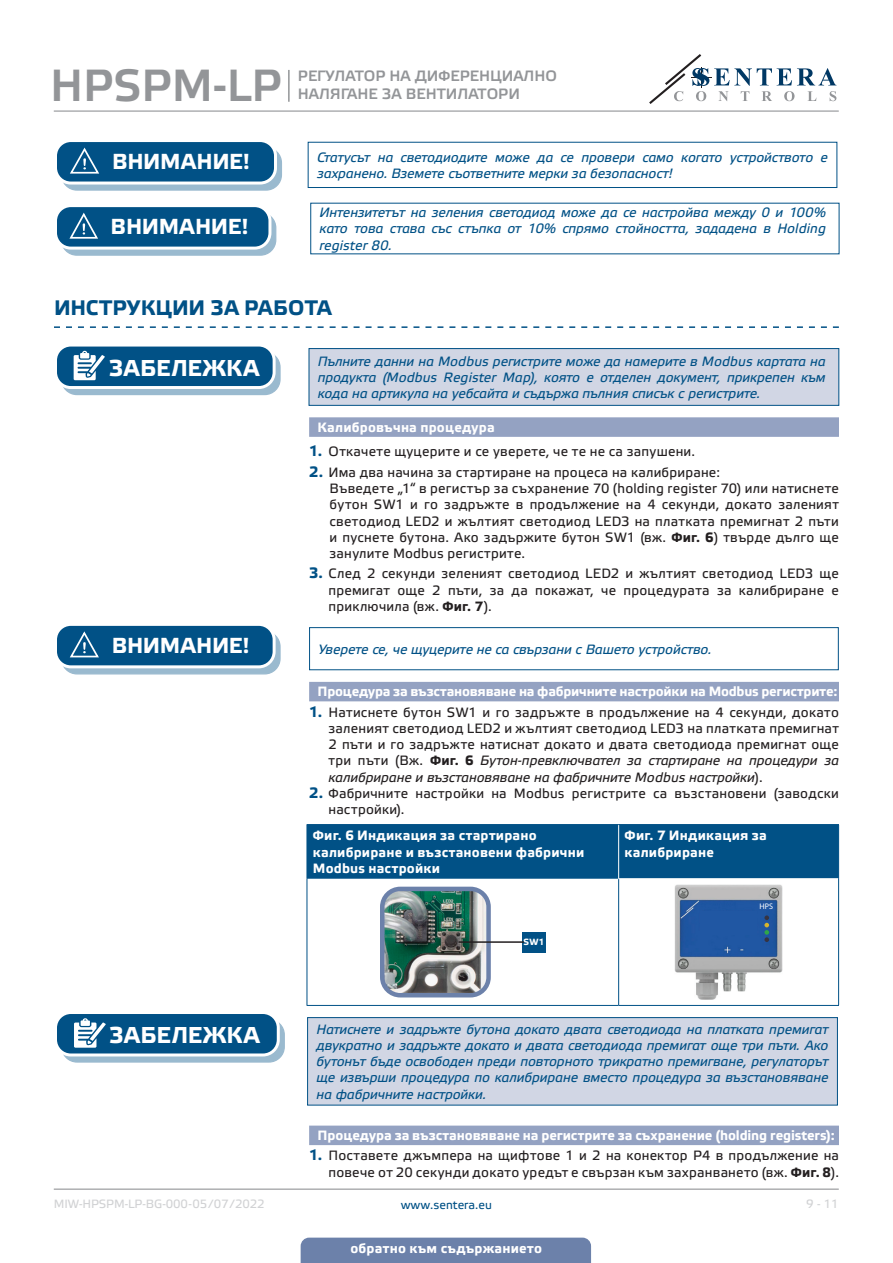
<style>
.page{position:relative;width:893px;height:1263px;background:#fff}
.page>*{position:absolute;margin:0;border:0;box-sizing:border-box;transform-origin:0 0}
.t1{font:45px "Etelka Medium Pro";color:#939598}
.t2{font:700 22.95px "Etelka Text Pro";letter-spacing:.02em;color:#fff}
.t3{font:700 21.75px "Etelka Text Pro";letter-spacing:-.02em;color:#fff}
.t4{font:700 21px "Etelka Text Pro";letter-spacing:.005em;color:#015186}
.t5{font:15px/18px "Etelka Medium Pro";color:#939598}
.Numbering{font:13.5px/16.2px "Etelka Text Pro";letter-spacing:.015em;color:#231f20;text-align:justify}
.attention{font:italic 13.5px/16.2px "Etelka Text Pro";letter-spacing:-.01em;color:#015186;text-align:justify}
.Number-roman{font:700 13.5px "Etelka Text Pro";letter-spacing:-.005em;color:#fff}
.table_text{font:700 13.5px/16.2px "Etelka Text Pro";letter-spacing:.015em;color:#fff}
.Number-roman-2{font:700 13.5px "Etelka Text Pro";letter-spacing:.015em;color:#fff}
.t6{font:12px "Etelka Text Pro";letter-spacing:-.005em;color:#d1d2d4}
.t7{font:12px "Etelka Text Pro";color:#015186}
.table_text-2{font:700 9px "Etelka Text Pro";color:#fff}
.t8{font:8.1px "Myriad Pro";color:#fff}
.s1{font-weight:700;font-size:15px;color:#015186}
.s2{font-weight:700}
.s3{font-style:italic}
</style>
<div class="page">
<hr style="left:54px;top:111px;width:785px;height:1px;background:#939598">
<hr style="left:54px;top:1188px;width:785px;height:2px;background:#939598">
<svg style="left:649px;top:54px;width:187px;height:50px"></svg>
<div style="left:301px;top:1237px;width:290px;height:26px;background:#6c81aa"></div>
<hr style="left:288px;top:70px;width:2px;height:32px;background:#939598">
<svg style="left:54px;top:326px;width:785px;height:2px"></svg>
<div style="left:309px;top:417px;width:530px;height:20px;background:#94a2c2"></div>
<div style="left:309px;top:682px;width:530px;height:19px;background:#94a2c2"></div>
<div style="left:309px;top:1125px;width:530px;height:20px;background:#94a2c2"></div>
<div style="left:62px;top:148px;width:219px;height:42px;background:#9abacf;border-radius:15px"></div>
<div style="left:61px;top:147px;width:221px;height:44px;border:1px solid #015186;border-radius:15px"></div>
<div style="left:56px;top:141px;width:219px;height:42px;background:#015186;border-radius:15px"></div>
<div style="left:54px;top:139px;width:223px;height:46px;border:3px solid #fff;border-radius:15px"></div>
<svg style="left:68px;top:147px;width:43px;height:37px"></svg>
<div style="left:308px;top:142px;width:529px;height:46px;border:1px solid #015186"></div>
<div style="left:61px;top:213px;width:215px;height:42px;background:#9abacf;border-radius:15px"></div>
<div style="left:61px;top:212px;width:215px;height:44px;border:1px solid #015186;border-radius:15px"></div>
<div style="left:56px;top:206px;width:214px;height:42px;background:#015186;border-radius:15px"></div>
<div style="left:54px;top:204px;width:217px;height:46px;border:3px solid #fff;border-radius:15px"></div>
<svg style="left:68px;top:212px;width:42px;height:37px"></svg>
<div style="left:62px;top:352px;width:218px;height:43px;background:#9abacf;border-radius:15px"></div>
<div style="left:61px;top:351px;width:220px;height:44px;border:1px solid #015186;border-radius:15px"></div>
<div style="left:56px;top:345px;width:218px;height:42px;background:#015186;border-radius:15px"></div>
<div style="left:54px;top:344px;width:222px;height:45px;border:3px solid #fff;border-radius:15px"></div>
<svg style="left:74px;top:351px;width:37px;height:37px"></svg>
<div style="left:309px;top:349px;width:530px;height:56px;background:#d1d6e4"></div>
<div style="left:309px;top:348px;width:530px;height:58px;border:1px solid #015186"></div>
<div style="left:62px;top:631px;width:218px;height:43px;background:linear-gradient(to right,#99b9cf,#9cbbd0);border-radius:15px"></div>
<div style="left:61px;top:631px;width:220px;height:43px;border:1px solid #015186;border-radius:15px"></div>
<div style="left:56px;top:624px;width:218px;height:43px;background:#015186;border-radius:15px"></div>
<div style="left:54px;top:623px;width:222px;height:45px;border:3px solid #fff;border-radius:15px"></div>
<svg style="left:68px;top:631px;width:43px;height:37px"></svg>
<div style="left:309px;top:627px;width:530px;height:43px;border:1px solid #015186"></div>
<div style="left:308px;top:825px;width:530px;height:54px;background:#015186"></div>
<hr style="left:618px;top:878px;width:220px;height:1px;background:#fff">
<hr style="left:618px;top:825px;width:1px;height:53px;background:#fff">
<hr style="left:307px;top:825px;width:1px;height:54px;background:#015186">
<hr style="left:307px;top:824px;width:312px;height:1px;background:#015186">
<hr style="left:619px;top:824px;width:220px;height:1px;background:#015186">
<hr style="left:838px;top:825px;width:1px;height:54px;background:#015186">
<hr style="left:307px;top:879px;width:1px;height:126px;background:#015186">
<hr style="left:307px;top:1005px;width:312px;height:1px;background:#015186">
<hr style="left:838px;top:879px;width:1px;height:126px;background:#015186">
<hr style="left:619px;top:1005px;width:220px;height:1px;background:#015186">
<hr style="left:618px;top:879px;width:1px;height:126px;background:#015186">
<img style="left:385px;top:892px;width:101px;height:100px">
<div style="left:380px;top:887px;width:111px;height:110px;border:4px solid #6c81aa;border-radius:18px"></div>
<div style="left:522px;top:932px;width:24px;height:20px;background:#015186"></div>
<hr style="left:458px;top:941px;width:66px;height:2px;background:#231f20">
<img style="left:674px;top:885px;width:109px;height:114px">
<div style="left:757px;top:903px;width:18px;height:6px;background:#2057a3"></div>
<div style="left:701px;top:911px;width:56px;height:24px;background:#2057a3"></div>
<svg style="left:764px;top:915px;width:5px;height:27px"></svg>
<div style="left:62px;top:1019px;width:222px;height:43px;background:linear-gradient(to right,#99b9cf,#9cbbd0);border-radius:15px"></div>
<div style="left:61px;top:1019px;width:224px;height:44px;border:1px solid #015186;border-radius:15px"></div>
<div style="left:56px;top:1012px;width:222px;height:43px;background:#015186;border-radius:15px"></div>
<div style="left:54px;top:1011px;width:226px;height:45px;border:3px solid #fff;border-radius:15px"></div>
<svg style="left:74px;top:1018px;width:38px;height:38px"></svg>
<div style="left:308px;top:1017px;width:529px;height:88px;background:#d1d6e4"></div>
<div style="left:307px;top:1017px;width:531px;height:88px;border:1px solid #015186"></div>
<h1 class="t1" style="left:50px;top:61px;width:233px">HPSPM-LP</h1>
<p class="t5" style="left:298px;top:67px;width:261px">РЕГУЛАТОР НА ДИФЕРЕНЦИАЛНО<br>НАЛЯГАНЕ ЗА ВЕНТИЛАТОРИ</p>
<p class="t3" style="left:112px;top:150px;width:140px">ВНИМАНИЕ!</p>
<p class="attention" style="left:317px;top:150px;width:512px">Статусът на светодиодите може да се провери само когато устройството е захранено. Вземете съответните мерки за безопасност!</p>
<p class="t3" style="left:111px;top:215px;width:140px">ВНИМАНИЕ!</p>
<p class="attention" style="left:320px;top:205px;width:508px">Интензитетът на зеления светодиод може да се настройва между 0 и 100% като това става със стъпка от 10% спрямо стойността, зададена в Holding register 80.</p>
<p class="t4" style="left:54px;top:296px;width:279px">ИНСТРУКЦИИ ЗА РАБОТА</p>
<p class="t2" style="left:109px;top:355px;width:152px">ЗАБЕЛЕЖКА</p>
<p class="attention" style="left:318px;top:354px;width:509px">Пълните данни на Modbus регистрите може да намерите в Modbus картата на продукта (Modbus Register Map), която е отделен документ, прикрепен към кода на артикула на уебсайта и съдържа пълния списък с регистрите.</p>
<p class="Number-roman-2" style="left:318px;top:420px;width:179px">Калибровъчна процедура</p>
<p class="Numbering" style="left:309px;top:444px;width:387px"><span class="s1">1.</span> Откачете щуцерите и се уверете, че те не са запушени.</p>
<p class="Numbering" style="left:309px;top:465px;width:413px"><span class="s1">2.</span> Има два начина за стартиране на процеса на калибриране:</p>
<p class="Numbering" style="left:330px;top:481px;width:511px">Въведете „1“ в регистър за съхранение 70 (holding register 70) или натиснете бутон SW1 и го задръжте в продължение на 4 секунди, докато заленият светодиод LED2 и жълтият светодиод LED3 на платката премигнат 2 пъти и пуснете бутона. Ако задържите бутон SW1 (вж. <span class="s2">Фиг. 6</span>) твърде дълго ще занулите Modbus регистрите.</p>
<p class="Numbering" style="left:328px;top:566px;width:512px;text-indent:-20px"><span class="s1">3.</span> След 2 секунди зеленият светодиод LED2 и жълтият светодиод LED3 ще премигат още 2 пъти, за да покажат, че процедурата за калибриране е приключила (вж. <span class="s2">Фиг. 7</span>).</p>
<p class="t3" style="left:112px;top:634px;width:140px">ВНИМАНИЕ!</p>
<p class="attention" style="left:318px;top:642px;width:395px">Уверете се, че щуцерите не са свързани с Вашето устройство.</p>
<p class="Number-roman" style="left:318px;top:684px;width:521px">Процедура за възстановяване на фабричните настройки на Modbus регистрите:</p>
<p class="Numbering" style="left:328px;top:705px;width:512px;text-indent:-20px"><span class="s1">1.</span> Натиснете бутон SW1 и го задръжте в продължение на 4 секунди, докато заленият светодиод LED2 и жълтият светодиод LED3 на платката премигнат 2 пъти и го задръжте натиснат докато и двата светодиода премигнат още три пъти (Вж. <span class="s2">Фиг. 6</span> <span class="s3">Бутон-превключвател за стартиране на процедури за калибриране и възстановяване на фабричните Modbus настройки</span>).</p>
<p class="Numbering" style="left:328px;top:786px;width:512px;text-indent:-20px"><span class="s1">2.</span> Фабричните настройки на Modbus регистрите са възстановени (заводски настройки).</p>
<p class="table_text" style="left:313px;top:828px;width:273px">Фиг. 6 Индикация за стартирано калибриране и възстановени фабрични<br>Modbus настройки</p>
<p class="table_text" style="left:625px;top:828px;width:144px">Фиг. 7 Индикация за калибриране</p>
<p class="table_text-2" style="left:523px;top:937px;width:23px">SW1</p>
<p class="t8" style="left:760px;top:901px;width:15px">HPS</p>
<p class="t2" style="left:109px;top:1023px;width:152px">ЗАБЕЛЕЖКА</p>
<p class="attention" style="left:316px;top:1022px;width:514px">Натиснете и задръжте бутона докато двата светодиода на платката премигат двукратно и задръжте докато и двата светодиода премигат още три пъти. Ако бутонът бъде освободен преди повторното трикратно премигване, регулаторът ще извърши процедура по калибриране вместо процедура за възстановяване на фабричните настройки.</p>
<p class="Number-roman" style="left:318px;top:1128px;width:519px">Процедура за възстановяване на регистрите за съхранение (holding registers):</p>
<p class="Numbering" style="left:309px;top:1148px;width:531px;text-align:right"><span class="s1">1.</span> Поставете джъмпера на щифтове 1 и 2 на конектор Р4 в продължение на повече от 20 секунди докато уредът е свързан към захранването (вж. <span class="s2">Фиг. 8</span>).</p>
<p class="t6" style="left:54px;top:1197px;width:212px">MIW-HPSPM-LP-BG-000 - 05 / 07 / 2022</p>
<p class="t7" style="left:401px;top:1198px;width:93px">www.sentera.eu</p>
<p class="t6" style="left:806px;top:1197px;width:34px">9 - 11</p>
<p class="table_text" style="left:350px;top:1240px;width:193px">обратно към съдържанието</p>
</div>
